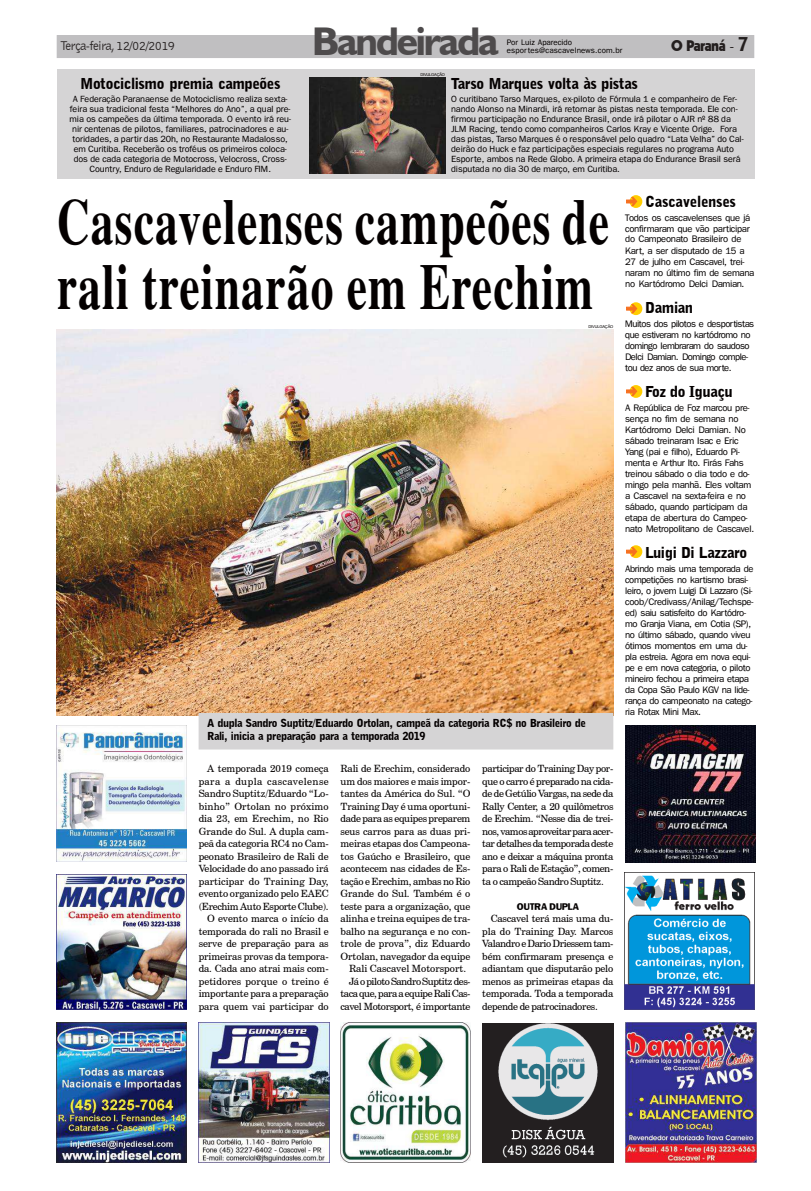
<style>
.page{position:relative;width:811px;height:1191px;background:#fff}
.page>*{position:absolute;margin:0;border:0;box-sizing:border-box;transform-origin:0 0}
.t1{font:700 65px/65px "Times";letter-spacing:.025em;color:#040000;scale:.7 1}
.t2{font:700 40px "Humanst 521 BT";letter-spacing:-.055em;color:#4e4b4c}
.t3{font:15px "Bell Gothic Blk BT";letter-spacing:-.025em;color:#040000}
.t4{font:15px "Geometr 231 Hv BT";letter-spacing:-.05em;color:#241f1f}
.t5{font:13px "Bell Gothic BT";letter-spacing:-.05em;color:#241f1f}
.t6{font:11px/13px "Bell Gothic Blk BT";letter-spacing:-.045em;color:#040000}
.t7{font:10px/12.5px "Cent Schbook Win 95 BT";letter-spacing:-.01em;color:#040000;text-align:justify}
.t8{font:10px "Cent Schbook Win 95 BT";letter-spacing:-.045em;color:#040000}
.t9{font:10px "Cent Schbook Win 95 BT";letter-spacing:-.04em;color:#040000}
.t10{font:10px "Cent Schbook Win 95 BT";letter-spacing:-.05em;color:#040000}
.t11{font:10px "Cent Schbook Win 95 BT";letter-spacing:-.03em;color:#040000}
.t12{font:10px "Franklin Gothic Black SSK";color:#040000}
.t13{font:9.5px/11px "Franklin Gothic";letter-spacing:-.03em;color:#040000}
.t14{font:9.5px/11px "Franklin Gothic";letter-spacing:-.05em;color:#040000}
.t15{font:9px/10px "Franklin Gothic";color:#040000;text-align:center}
.t16{font:8px/8px "Franklin Gothic";letter-spacing:.02em;color:#040000}
.t17{font:4px "Arial";letter-spacing:-.04em;color:#040000}
.s1{font-family:"Bell Gothic BT"}
.s2{font-family:"Bell Gothic Blk BT";font-size:19px}
</style>
<div class="page">
<div style="left:57px;top:36px;width:697px;height:22px;background:#c0bfc1"></div>
<div style="left:57px;top:35px;width:697px;height:23px;border:1px solid #c0bfc1"></div>
<div style="left:57px;top:69px;width:697px;height:110px;background:#d5d4d5"></div>
<img style="left:57px;top:1022px;width:130px;height:140px">
<img style="left:340px;top:1022px;width:130px;height:140px">
<img style="left:482px;top:1023px;width:131px;height:139px">
<img style="left:199px;top:1022px;width:130px;height:140px">
<img style="left:625px;top:1022px;width:131px;height:140px">
<img style="left:57px;top:874px;width:130px;height:135px">
<img style="left:56px;top:726px;width:131px;height:135px">
<img style="left:625px;top:725px;width:130px;height:137px">
<img style="left:624px;top:873px;width:130px;height:136px">
<img style="left:309px;top:77px;width:136px;height:97px">
<img style="left:57px;top:329px;width:556px;height:386px">
<div style="left:199px;top:713px;width:414px;height:36px;background:#d5d4d5"></div>
<svg style="left:626px;top:195px;width:16px;height:13px"></svg>
<svg style="left:626px;top:302px;width:16px;height:13px"></svg>
<svg style="left:626px;top:385px;width:16px;height:13px"></svg>
<svg style="left:626px;top:545px;width:16px;height:13px"></svg>
<h3 class="t5" style="left:60px;top:41px;width:116px">Terça-feira, 12/02/2019</h3>
<h3 class="t3" style="left:80px;top:77px;width:202px">Motociclismo premia campeões</h3>
<p class="t15" style="left:70px;top:95px;width:223px">A Federação Paranaense de Motociclismo realiza sexta&shy;feira sua tradicional festa “Melhores do Ano”, a qual pre&shy;mia os campeões da última temporada. O evento irá reu&shy;nir centenas de pilotos, familiares, patrocinadores e au&shy;toridades, a partir das 20h, no Restaurante Madalosso, em Curitiba. Receberão os troféus os primeiros coloca&shy;dos de cada categoria de Motocross, Velocross, Cross-Country, Enduro de Regularidade e Enduro FIM.</p>
<h2 class="t2" style="left:312px;top:27px;width:188px">Bandeirada</h2>
<p class="t16" style="left:507px;top:39px;width:117px">Por Luiz Aparecido esportes@cascavelnews.com.br</p>
<h3 class="t4" style="left:671px;top:40px;width:79px">O Paraná <span class="s1">-</span> <span class="s2">7</span></h3>
<p class="t17" style="left:420px;top:73px;width:26px">DIVULGAÇÃO</p>
<h3 class="t3" style="left:451px;top:77px;width:188px">Tarso Marques volta às pistas</h3>
<p class="t15" style="left:451px;top:95px;width:294px;text-align:left">O curitibano Tarso Marques, ex-piloto de Fórmula 1 e companheiro de Fer&shy;nando Alonso na Minardi, irá retornar às pistas nesta temporada. Ele con&shy;firmou participação no Endurance Brasil, onde irá pilotar o AJR nº 88 da JLM Racing, tendo como companheiros Carlos Kray e Vicente Orige. Fora das pistas, Tarso Marques é o responsável pelo quadro “Lata Velha” do Cal&shy;deirão do Huck e faz participações especiais regulares no programa Auto Esporte, ambos na Rede Globo. A primeira etapa do Endurance Brasil será disputada no dia 30 de março, em Curitiba.</p>
<h1 class="t1" style="left:57px;top:195px;width:790px">Cascavelenses campeões de rali treinarão em Erechim</h1>
<p class="t17" style="left:588px;top:325px;width:26px">DIVULGAÇÃO</p>
<p class="t6" style="left:207px;top:717px;width:380px">A dupla Sandro Suptitz/Eduardo Ortolan, campeã da categoria RC$ no Brasileiro de<br>Rali, inicia a preparação para a temporada 2019</p>
<p class="t7" style="left:199px;top:763px;width:131px;text-align:right">A temporada 2019 começa para a dupla cascavelense<br>Sandro Suptitz/Eduardo “Lo&shy;binho” Ortolan no próximo dia 23, em Erechim, no Rio<br>Grande do Sul. A dupla cam&shy;peã da categoria RC4 no Cam&shy;peonato Brasileiro de Rali de<br>Velocidade do ano passado irá participar do Training Day, evento organizado pelo EAEC (Erechim Auto Esporte Clube).<br>O evento marca o início da temporada do rali no Brasil e serve de preparação para as primeiras provas da tempora&shy;da. Cada ano atrai mais com&shy;petidores porque o treino é importante para a preparação para quem vai participar do</p>
<p class="t7" style="left:340px;top:763px;width:131px">Rali de Erechim, considerado</p>
<p class="t7" style="left:340px;top:775px;width:131px">um dos maiores e mais impor-</p>
<p class="t7" style="left:340px;top:788px;width:131px">tantes da América do Sul. “O</p>
<p class="t7" style="left:340px;top:800px;width:131px">Training Day é uma oportuni-</p>
<p class="t11" style="left:340px;top:814px;width:131px">dade para as equipes preparem</p>
<p class="t7" style="left:340px;top:825px;width:131px">seus carros para as duas pri-</p>
<p class="t7" style="left:340px;top:838px;width:131px">meiras etapas dos Campeona-</p>
<p class="t7" style="left:340px;top:850px;width:131px">tos Gaúcho e Brasileiro, que</p>
<p class="t7" style="left:340px;top:863px;width:131px">acontecem nas cidades de Es-</p>
<p class="t7" style="left:340px;top:875px;width:131px">tação e Erechim, ambas no Rio</p>
<p class="t7" style="left:340px;top:888px;width:131px">Grande do Sul. Também é o</p>
<p class="t7" style="left:340px;top:900px;width:131px">teste para a organização, que</p>
<p class="t7" style="left:340px;top:913px;width:131px">alinha e treina equipes de tra-</p>
<p class="t7" style="left:340px;top:925px;width:131px">balho na segurança e no con-</p>
<p class="t7" style="left:340px;top:938px;width:131px">trole de prova”, diz Eduardo</p>
<p class="t7" style="left:340px;top:950px;width:131px">Ortolan, navegador da equipe</p>
<p class="t7" style="left:349px;top:963px;width:119px">Rali Cascavel Motorsport.</p>
<p class="t10" style="left:349px;top:977px;width:123px">Já o piloto Sandro Suptitz des-</p>
<p class="t8" style="left:340px;top:989px;width:131px">taca que, para a equipe Rali Cas-</p>
<p class="t9" style="left:340px;top:1002px;width:131px">cavel Motorsport, é importante</p>
<p class="t7" style="left:482px;top:763px;width:133px">participar do Training Day por&shy;que o carro é preparado na cida&shy;de de Getúlio Vargas, na sede da Rally Center, a 20 quilômetros de Erechim. “Nesse dia de trei&shy;nos, vamos aproveitar para acer&shy;tar detalhes da temporada deste ano e deixar a máquina pronta para o Rali de Estação”, comen&shy;ta o campeão Sandro Suptitz.</p>
<p class="t12" style="left:517px;top:900px;width:64px">OUTRA DUPLA</p>
<p class="t7" style="left:482px;top:913px;width:133px;text-indent:9px">Cascavel terá mais uma du&shy;pla do Training Day. Marcos Valandro e Dario Driessem tam&shy;bém confirmaram presença e adiantam que disputarão pelo menos as primeiras etapas da temporada. Toda a temporada depende de patrocinadores.</p>
<h3 class="t3" style="left:645px;top:195px;width:92px">Cascavelenses</h3>
<p class="t13" style="left:625px;top:212px;width:131px">Todos os cascavelenses que já confirmaram que vão participar do Campeonato Brasileiro de<br>Kart, a ser disputado de 15 a<br>27 de julho em Cascavel, trei&shy;naram no último fim de semana no Kartódromo Delci Damian.</p>
<h3 class="t3" style="left:645px;top:301px;width:49px">Damian</h3>
<p class="t14" style="left:625px;top:318px;width:131px">Muitos dos pilotos e desportistas que estiveram no kartódromo no domingo lembraram do saudoso<br>Delci Damian. Domingo comple&shy;tou dez anos de sua morte.</p>
<h3 class="t3" style="left:645px;top:385px;width:89px">Foz do Iguaçu</h3>
<p class="t13" style="left:625px;top:402px;width:130px">A República de Foz marcou pre&shy;sença no fim de semana no<br>Kartódromo Delci Damian. No sábado treinaram Isac e Eric<br>Yang (pai e filho), Eduardo Pi&shy;menta e Arthur Ito. Firás Fahs treinou sábado o dia todo e do&shy;mingo pela manhã. Eles voltam a Cascavel na sexta-feira e no sábado, quando participam da etapa de abertura do Campeo&shy;nato Metropolitano de Cascavel.</p>
<h3 class="t3" style="left:645px;top:546px;width:104px">Luigi Di Lazzaro</h3>
<p class="t13" style="left:625px;top:563px;width:130px">Abrindo mais uma temporada de competições no kartismo brasi&shy;leiro, o jovem Luigi Di Lazzaro (Si&shy;coob/Credivass/Anilag/Techspe&shy;ed) saiu satisfeito do Kartódro&shy;mo Granja Viana, em Cotia (SP), no último sábado, quando viveu ótimos momentos em uma du&shy;pla estreia. Agora em nova equi&shy;pe e em nova categoria, o piloto mineiro fechou a primeira etapa da Copa São Paulo KGV na lide&shy;rança do campeonato na catego&shy;ria Rotax Mini Max.</p>
</div>
